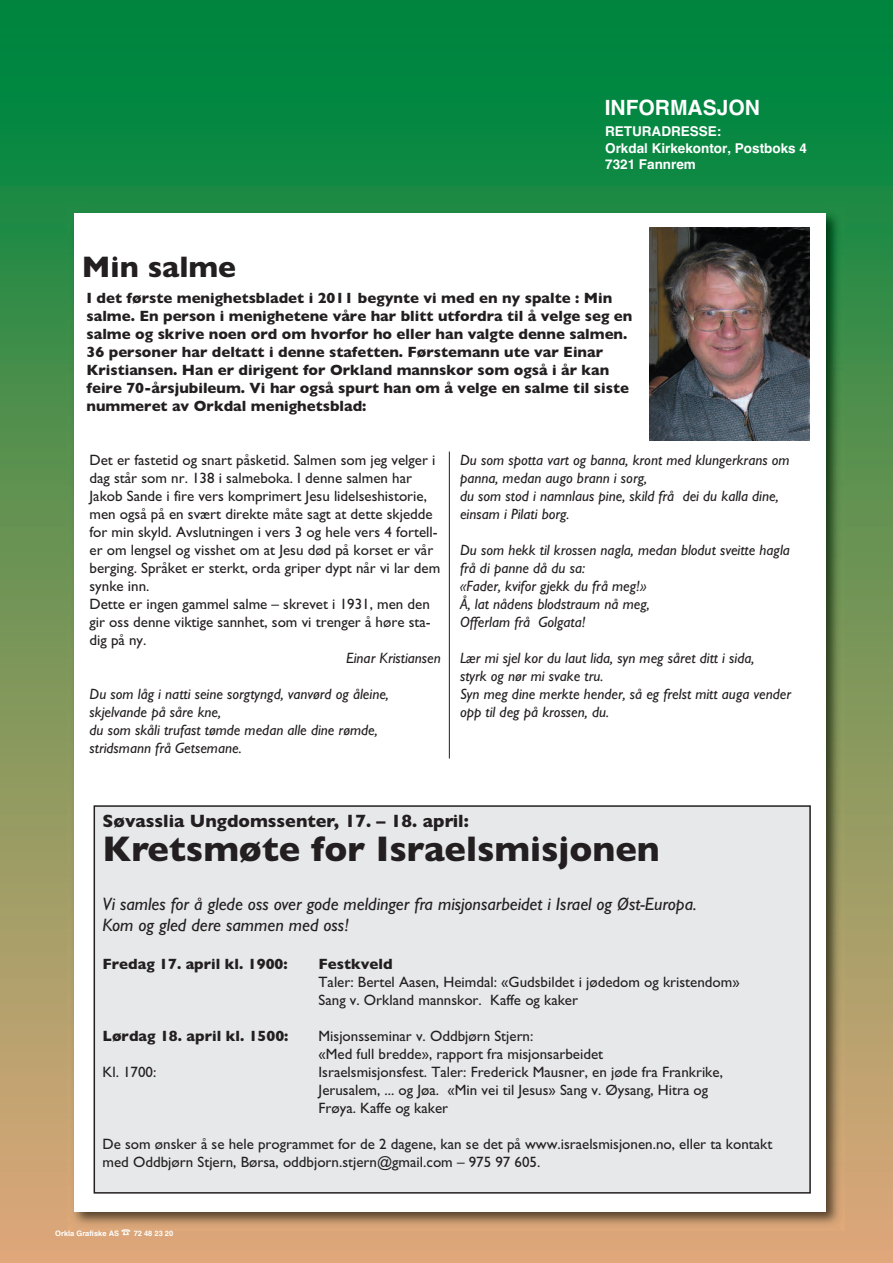
<style>
.page{position:relative;width:893px;height:1263px;background:#fff}
.page>*{position:absolute;margin:0;border:0;box-sizing:border-box;transform-origin:0 0}
.t1{font:700 36px "Gill Sans";color:#231f20}
.t2{font:700 30px "Gill Sans";color:#231f20}
.t3{font:700 21px "Helvetica";color:#fff}
.t4{font:italic 18px/21.6px "Gill Sans";color:#231f20}
.t5{font:700 18px "Gill Sans";color:#231f20}
.t6{font:15px/18px "Gill Sans";color:#231f20}
.t7{font:italic 15px/18px "Gill Sans";color:#231f20}
.t8{font:700 15px/18px "Gill Sans";color:#231f20}
.t9{font:700 13.5px/16.2px "Helvetica";color:#fff}
.t10{font:700 7.5px "Helvetica";color:#fff}
</style>
<div class="page">
<div style="left:0;top:0;width:893px;height:1263px;background:linear-gradient(to bottom,#00843a,#e7a879)"></div>
<img style="left:68px;top:206px;width:777px;height:1025px">
<div style="left:74px;top:213px;width:752px;height:999px;background:#fff"></div>
<img style="left:649px;top:227px;width:160px;height:213px">
<div style="left:94px;top:806px;width:716px;height:387px;background:#e7e8e9"></div>
<div style="left:94px;top:805px;width:717px;height:388px;border:2px solid #231f20"></div>
<hr style="left:449px;top:452px;width:1px;height:306px;background:#231f20">
<h3 class="t3" style="left:605px;top:95px;width:157px">INFORMASJON</h3>
<h2 class="t2" style="left:82px;top:249px;width:156px">Min salme</h2>
<p class="t9" style="left:605px;top:124px;width:203px">RETURADRESSE:<br>Orkdal Kirkekontor, Postboks 4<br>7321 Fannrem</p>
<p class="t8" style="left:87px;top:289px;width:547px">I det første menighetsbladet i 2011 begynte vi med en ny spalte : Min salme. En person i menighetene våre har blitt utfordra til å velge seg en salme og skrive noen ord om hvorfor ho eller han valgte denne salmen.<br>36 personer har deltatt i denne stafetten. Førstemann ute var Einar Kristiansen. Han er dirigent for Orkland mannskor som også i år kan feire 70-årsjubileum. Vi har også spurt han om å velge en salme til siste nummeret av Orkdal menighetsblad:</p>
<p class="t6" style="left:90px;top:451px;width:352px">Det er fastetid og snart påsketid. Salmen som jeg velger i dag står som nr. 138 i salmeboka. I denne salmen har Jakob Sande i fire vers komprimert Jesu lidelseshistorie, men også på en svært direkte måte sagt at dette skjedde for min skyld. Avslutningen i vers 3 og hele vers 4 fortell&shy;er om lengsel og visshet om at Jesu død på korset er vår berging. Språket er sterkt, orda griper dypt når vi lar dem synke inn.<br>Dette er ingen gammel salme – skrevet i 1931, men den gir oss denne viktige sannhet, som vi trenger å høre sta&shy;dig på ny.</p>
<p class="t7" style="left:346px;top:649px;width:96px">Einar Kristiansen</p>
<p class="t7" style="left:90px;top:685px;width:301px">Du som låg i natti seine sorgtyngd, vanvørd og åleine, skjelvande på såre kne,<br>du som skåli trufast tømde medan alle dine rømde, stridsmann frå Getsemane.</p>
<p class="t7" style="left:460px;top:451px;width:331px">Du som spotta vart og banna, kront med klungerkrans om panna, medan augo brann i sorg,<br>du som stod i namnlaus pine, skild frå dei du kalla dine, einsam i Pilati borg.</p>
<p class="t7" style="left:460px;top:541px;width:331px">Du som hekk til krossen nagla, medan blodut sveitte hagla frå di panne då du sa:<br>«Fader, kvifor gjekk du frå meg!»<br>Å, lat nådens blodstraum nå meg,<br>Offerlam frå Golgata!</p>
<p class="t7" style="left:460px;top:649px;width:333px">Lær mi sjel kor du laut lida, syn meg såret ditt i sida,<br>styrk og nør mi svake tru.<br>Syn meg dine merkte hender, så eg frelst mitt auga vender opp til deg på krossen, du.</p>
<p class="t5" style="left:103px;top:810px;width:368px">Søvasslia Ungdomssenter, 17. – 18. april:</p>
<h1 class="t1" style="left:103px;top:827px;width:559px">Kretsmøte for Israelsmisjonen</h1>
<p class="t4" style="left:103px;top:892px;width:596px">Vi samles for å glede oss over gode meldinger fra misjonsarbeidet i Israel og Øst-Europa.<br>Kom og gled dere sammen med oss!</p>
<p class="t8" style="left:103px;top:954px;width:187px">Fredag 17. april kl. 1900:</p>
<p class="t8" style="left:319px;top:954px;width:76px">Festkveld</p>
<p class="t6" style="left:319px;top:972px;width:423px">Taler: Bertel Aasen, Heimdal: «Gudsbildet i jødedom og kristendom»<br>Sang v. Orkland mannskor. Kaffe og kaker</p>
<p class="t8" style="left:103px;top:1026px;width:187px">Lørdag 18. april kl. 1500:</p>
<p class="t6" style="left:319px;top:1026px;width:286px">Misjonsseminar v. Oddbjørn Stjern:<br>«Med full bredde», rapport fra misjonsarbeidet</p>
<p class="t6" style="left:103px;top:1062px;width:55px">Kl. 1700:</p>
<p class="t6" style="left:319px;top:1062px;width:406px">Israelsmisjonsfest. Taler: Frederick Mausner, en jøde fra Frankrike,<br>Jerusalem, ... og Jøa. «Min vei til Jesus» Sang v. Øysang, Hitra og<br>Frøya. Kaffe og kaker</p>
<p class="t6" style="left:103px;top:1134px;width:671px">De som ønsker å se hele programmet for de 2 dagene, kan se det på www.israelsmisjonen.no, eller ta kontakt med Oddbjørn Stjern, Børsa, oddbjorn.stjern@gmail.com – 975 97 605.</p>
<p class="t10" style="left:55px;top:1229px;width:119px">Orkla Grafiske AS ☎ 72 48 23 20</p>
</div>
